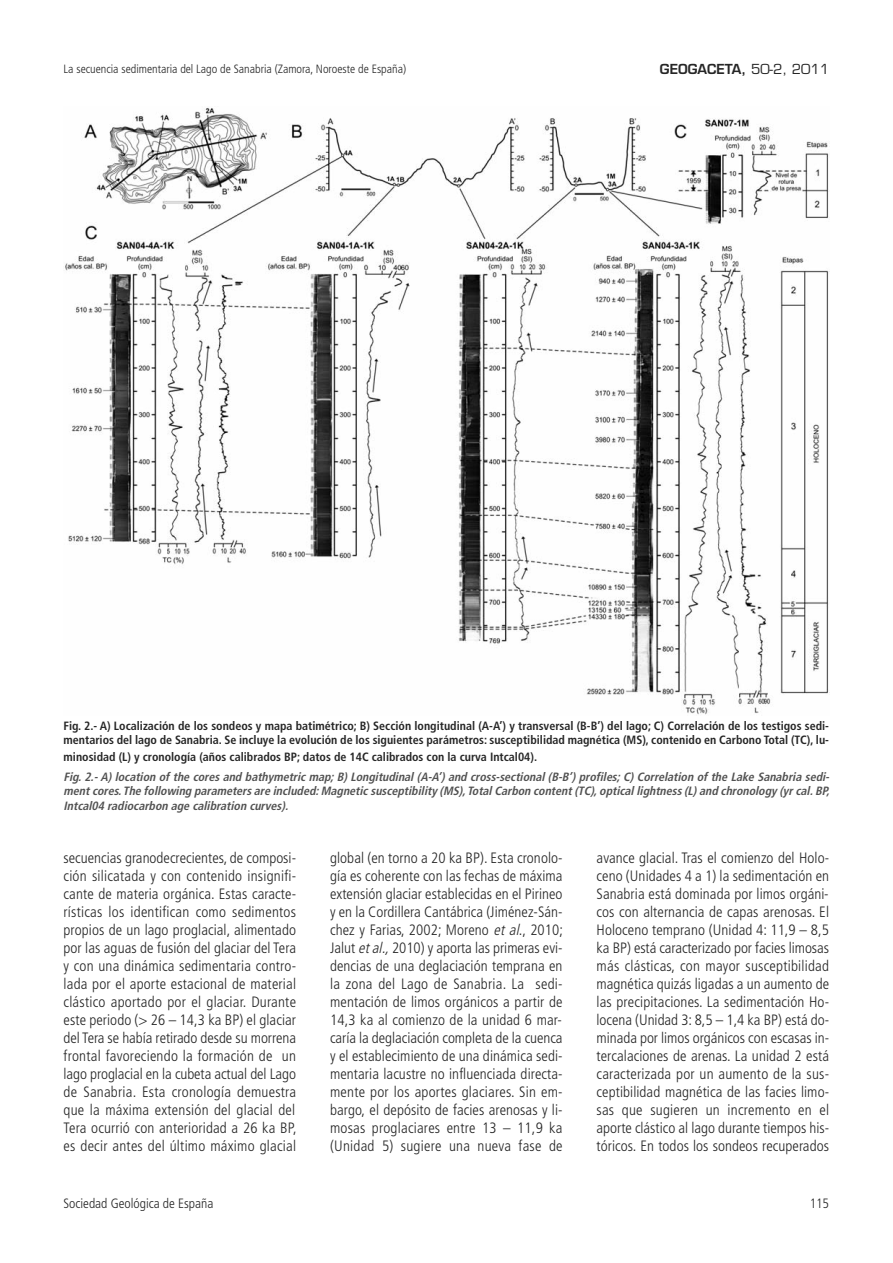
<style>
.page{position:relative;width:893px;height:1263px;background:#fff}
.page>*{position:absolute;margin:0;border:0;box-sizing:border-box;transform-origin:0 0}
.t1{font:300 condensed 15px/18px "Frutiger";letter-spacing:.015em;color:#262626;text-align:justify}
.t2{font:300 condensed 13.5px "Frutiger";color:#262626}
.t3{font:600 13.5px "Eurostile";color:#262626}
.t4{font:700 condensed 12px/14.4px "Frutiger";color:#262626}
.t5{font:italic 700 condensed 12px/14.4px "Frutiger";color:#515151;text-align:justify}
.t6{font:300 condensed 12px "Frutiger";color:#262626}
.s1{font-weight:400}
.s2{font-style:italic}
</style>
<div class="page">
<img style="left:65px;top:108px;width:764px;height:607px">
<p class="t6" style="left:64px;top:64px;width:344px">La secuencia sedimentaria del Lago de Sanabria (Zamora, Noroeste de España)</p>
<p class="t3" style="left:660px;top:64px;width:171px">GEOGACETA, <span class="s1">50-2, 2011</span></p>
<p class="t4" style="left:64px;top:720px;width:767px">Fig. 2.- A) Localización de los sondeos y mapa batimétrico; B) Sección longitudinal (A-A’) y transversal (B-B’) del lago; C) Correlación de los testigos sedi&shy;mentarios del lago de Sanabria. Se incluye la evolución de los siguientes parámetros: susceptibilidad magnética (MS), contenido en Carbono Total (TC), lu-</p>
<p class="t4" style="left:64px;top:751px;width:475px">minosidad (L) y cronología (años calibrados BP; datos de 14C calibrados con la curva Intcal04).</p>
<p class="t5" style="left:64px;top:771px;width:770px">Fig.2.-A) location of the cores and bathymetric map;B) Longitudinal (A-A’) and cross-sectional (B-B’) profiles;C) Correlation of the Lake Sanabria sedi&shy;mentcores.The following parameters are included:Magnetic susceptibility (MS),TotalCarbon content(TC),opticallightness (L)and chronology (yrcal.BP, Intcal04 radiocarbon age calibration curves).</p>
<p class="t1" style="left:64px;top:850px;width:235px">secuencias granodecrecientes, de composi&shy;ción silicatada y con contenido insignifi&shy;cante de materia orgánica. Estas caracte&shy;rísticas los identifican como sedimentos propios de un lago proglacial, alimentado por las aguas de fusión del glaciar del Tera y con una dinámica sedimentaria contro&shy;lada por el aporte estacional de material clástico aportado por el glaciar. Durante este periodo (&gt; 26 – 14,3 ka BP) el glaciar del Tera se había retirado desde su morrena frontal favoreciendo la formación de un lago proglacial en la cubeta actual del Lago de Sanabria. Esta cronología demuestra que la máxima extensión del glacial del Tera ocurrió con anterioridad a 26 ka BP, es decir antes del último máximo glacial</p>
<p class="t1" style="left:330px;top:850px;width:235px">global (en torno a 20 ka BP). Esta cronolo&shy;gía es coherente con las fechas de máxima extensión glaciar establecidas en el Pirineo y en la Cordillera Cantábrica (Jiménez-Sán&shy;chez y Farias, 2002; Moreno <span class="s2">et al</span>., 2010; Jalut <span class="s2">etal.,</span>2010) y aporta las primeras evi&shy;dencias de una deglaciación temprana en la zona del Lago de Sanabria. La sedi&shy;mentación de limos orgánicos a partir de 14,3 ka al comienzo de la unidad 6 mar&shy;caría la deglaciación completa de la cuenca y el establecimiento de una dinámica sedi&shy;mentaria lacustre no influenciada directa&shy;mente por los aportes glaciares. Sin em&shy;bargo, el depósito de facies arenosas y li&shy;mosas proglaciares entre 13 – 11,9 ka (Unidad 5) sugiere una nueva fase de</p>
<p class="t1" style="left:596px;top:850px;width:234px">avance glacial. Tras el comienzo del Holo&shy;ceno (Unidades 4 a 1) la sedimentación en Sanabria está dominada por limos orgáni&shy;cos con alternancia de capas arenosas. El Holoceno temprano (Unidad 4: 11,9 – 8,5 ka BP) está caracterizado por facies limosas más clásticas, con mayor susceptibilidad magnética quizás ligadas a un aumento de las precipitaciones. La sedimentación Ho&shy;locena (Unidad 3: 8,5 – 1,4 ka BP) está do&shy;minada por limos orgánicos con escasas in&shy;tercalaciones de arenas. La unidad 2 está caracterizada por un aumento de la sus&shy;ceptibilidad magnética de las facies limo&shy;sas que sugieren un incremento en el aporte clástico al lago durante tiempos his&shy;tóricos. En todos los sondeos recuperados</p>
<p class="t2" style="left:64px;top:1198px;width:151px">Sociedad Geológica de España</p>
<p class="t2" style="left:810px;top:1198px;width:21px">115</p>
</div>
